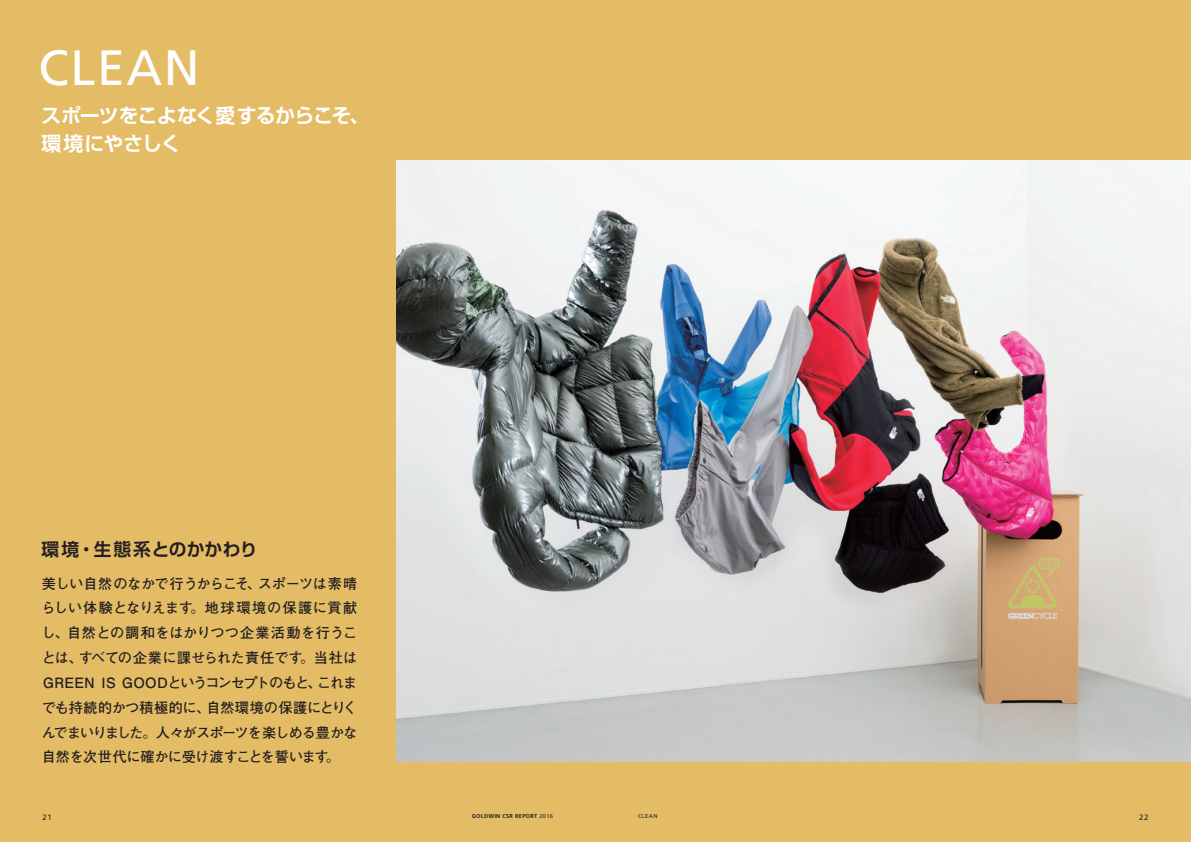
<style>
.page{position:relative;width:1191px;height:842px;background:#e5bc66}
.page>*{position:absolute;margin:0;border:0;box-sizing:border-box;transform-origin:0 0}
.t1{font:49.6px "Frutiger";letter-spacing:.035em;color:#fff}
.t2{font:700 19.8px/28.7px "Shin Go Pro De";letter-spacing:-.035em;color:#fff}
.t3{font:700 17.7px "Shin Go Pro De";letter-spacing:.03em;color:#231f20}
.t4{font:700 14.2px/24.8px "Futo Go B101 Pr 6";letter-spacing:-.05em;color:#231f20;text-align:justify}
.t5{font:7.8px "Frutiger";color:#231f20}
.t6{font:700 5.7px "Frutiger";letter-spacing:.05em;color:#231f20}
.t7{font:5.7px "Frutiger";letter-spacing:.08em;color:#231f20}
.s1{font-weight:400}
</style>
<div class="page">
<img style="left:397px;top:161px;width:794px;height:601px">
<h1 class="t1" style="left:38px;top:38px;width:163px">CLEAN</h1>
<h2 class="t2" style="left:42px;top:98px;width:329px">スポーツをこよなく愛するからこそ、環境にやさしく</h2>
<p class="t3" style="left:42px;top:535px;width:217px">環境・生態系とのかかわり</p>
<p class="t4" style="left:42px;top:570px;width:317px">美しい自然のなかで行うからこそ、スポーツは素晴らしい体験となりえます。地球環境の保護に貢献し、自然との調和をはかりつつ企業活動を行うことは、すべての企業に課せられた責任です。当社はGREEN IS GOODというコンセプトのもと、これまでも持続的かつ積極的に、自然環境の保護にとりくんでまいりました。人々がスポーツを楽しめる豊かな自然を次世代に確かに受け渡すことを誓います。</p>
<p class="t5" style="left:43px;top:813px;width:11px">21</p>
<p class="t6" style="left:472px;top:813px;width:83px">GOLDWIN CSR REPORT <span class="s1">2016</span></p>
<p class="t7" style="left:638px;top:813px;width:21px">CLEAN</p>
<p class="t5" style="left:1139px;top:813px;width:11px">22</p>
</div>
